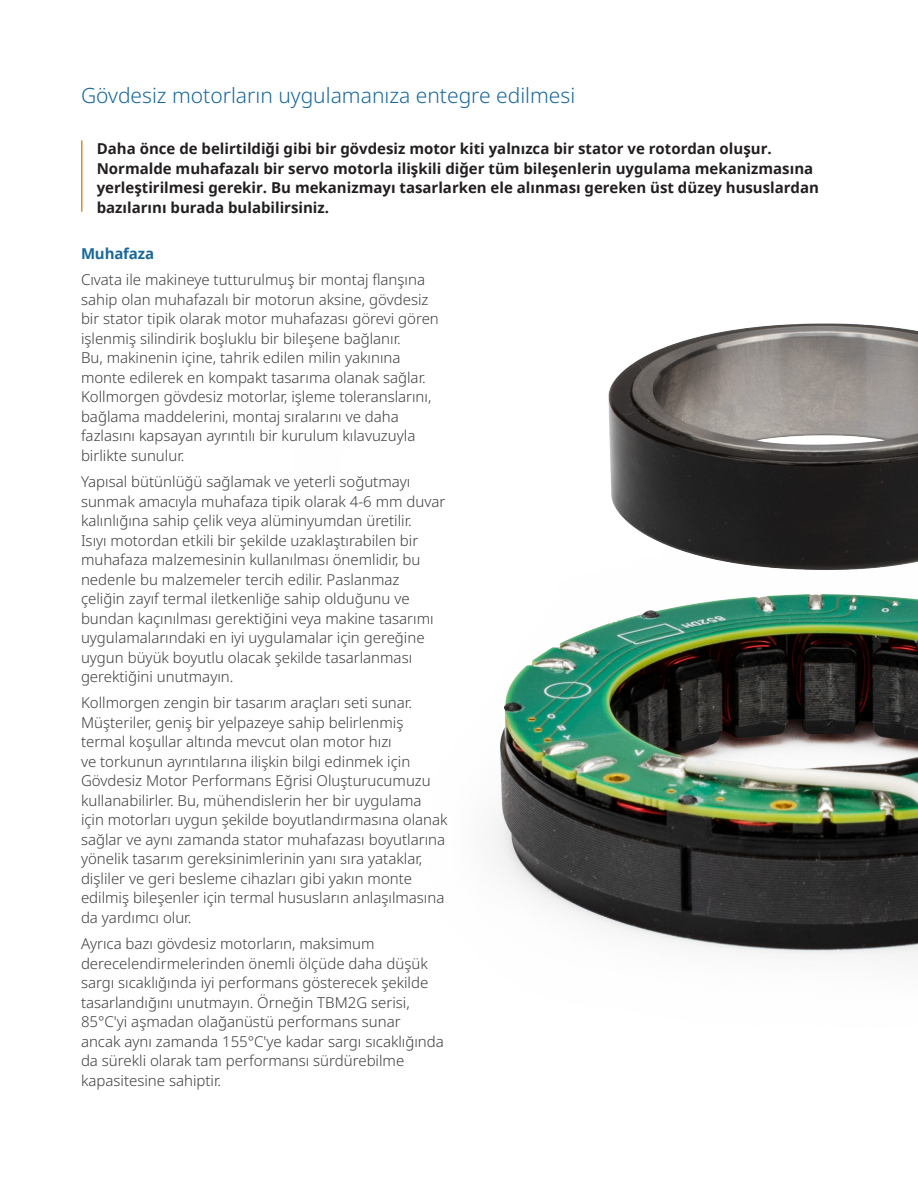
<style>
.page{position:relative;width:918px;height:1188px;background:#fff}
.page>*{position:absolute;margin:0;border:0;box-sizing:border-box;transform-origin:0 0}
.Title{font:300 21px "Noto Sans";color:#1a6899}
.Body{font:300 15px/19.5px "Noto Sans";color:#3e3e3f}
.Bold{font:700 15px/19.5px "Noto Sans";color:#231f20}
.Bold-2{font:700 15px "Noto Sans";letter-spacing:-.01em;color:#1a6899}
</style>
<div class="page">
<img style="left:491px;top:323px;width:427px;height:635px">
<hr style="left:81px;top:140px;width:1px;height:72px;background:#de8b20">
<p class="Title" style="left:81px;top:84px;width:496px">Gövdesiz motorların uygulamanıza entegre edilmesi</p>
<p class="Bold" style="left:97px;top:139px;width:724px">Daha önce de belirtildiği gibi bir gövdesiz motor kiti yalnızca bir stator ve rotordan oluşur.<br>Normalde muhafazalı bir servo motorla ilişkili diğer tüm bileşenlerin uygulama mekanizmasına yerleştirilmesi gerekir. Bu mekanizmayı tasarlarken ele alınması gereken üst düzey hususlardan bazılarını burada bulabilirsiniz.</p>
<p class="Bold-2" style="left:81px;top:243px;width:75px">Muhafaza</p>
<p class="Body" style="left:81px;top:270px;width:359px">Cıvata ile makineye tutturulmuş bir montaj flanşına sahip olan muhafazalı bir motorun aksine, gövdesiz bir stator tipik olarak motor muhafazası görevi gören işlenmiş silindirik boşluklu bir bileşene bağlanır.<br>Bu, makinenin içine, tahrik edilen milin yakınına monte edilerek en kompakt tasarıma olanak sağlar.<br>Kollmorgen gövdesiz motorlar, işleme toleranslarını, bağlama maddelerini, montaj sıralarını ve daha fazlasını kapsayan ayrıntılı bir kurulum kılavuzuyla birlikte sunulur.</p>
<p class="Body" style="left:81px;top:472px;width:366px">Yapısal bütünlüğü sağlamak ve yeterli soğutmayı sunmak amacıyla muhafaza tipik olarak 4-6 mm duvar kalınlığına sahip çelik veya alüminyumdan üretilir.<br>Isıyı motordan etkili bir şekilde uzaklaştırabilen bir muhafaza malzemesinin kullanılması önemlidir, bu nedenle bu malzemeler tercih edilir. Paslanmaz çeliğin zayıf termal iletkenliğe sahip olduğunu ve bundan kaçınılması gerektiğini veya makine tasarımı uygulamalarındaki en iyi uygulamalar için gereğine uygun büyük boyutlu olacak şekilde tasarlanması gerektiğini unutmayın.</p>
<p class="Body" style="left:81px;top:693px;width:368px">Kollmorgen zengin bir tasarım araçları seti sunar.<br>Müşteriler, geniş bir yelpazeye sahip belirlenmiş termal koşullar altında mevcut olan motor hızı<br>ve torkunun ayrıntılarına ilişkin bilgi edinmek için Gövdesiz Motor Performans Eğrisi Oluşturucumuzu kullanabilirler. Bu, mühendislerin her bir uygulama için motorları uygun şekilde boyutlandırmasına olanak sağlar ve aynı zamanda stator muhafazası boyutlarına yönelik tasarım gereksinimlerinin yanı sıra yataklar, dişliler ve geri besleme cihazları gibi yakın monte edilmiş bileşenler için termal hususların anlaşılmasına da yardımcı olur.</p>
<p class="Body" style="left:81px;top:934px;width:364px">Ayrıca bazı gövdesiz motorların, maksimum derecelendirmelerinden önemli ölçüde daha düşük sargı sıcaklığında iyi performans gösterecek şekilde tasarlandığını unutmayın. Örneğin TBM2G serisi, 85°C'yi aşmadan olağanüstü performans sunar ancak aynı zamanda 155°C'ye kadar sargı sıcaklığında da sürekli olarak tam performansı sürdürebilme kapasitesine sahiptir.</p>
</div>
